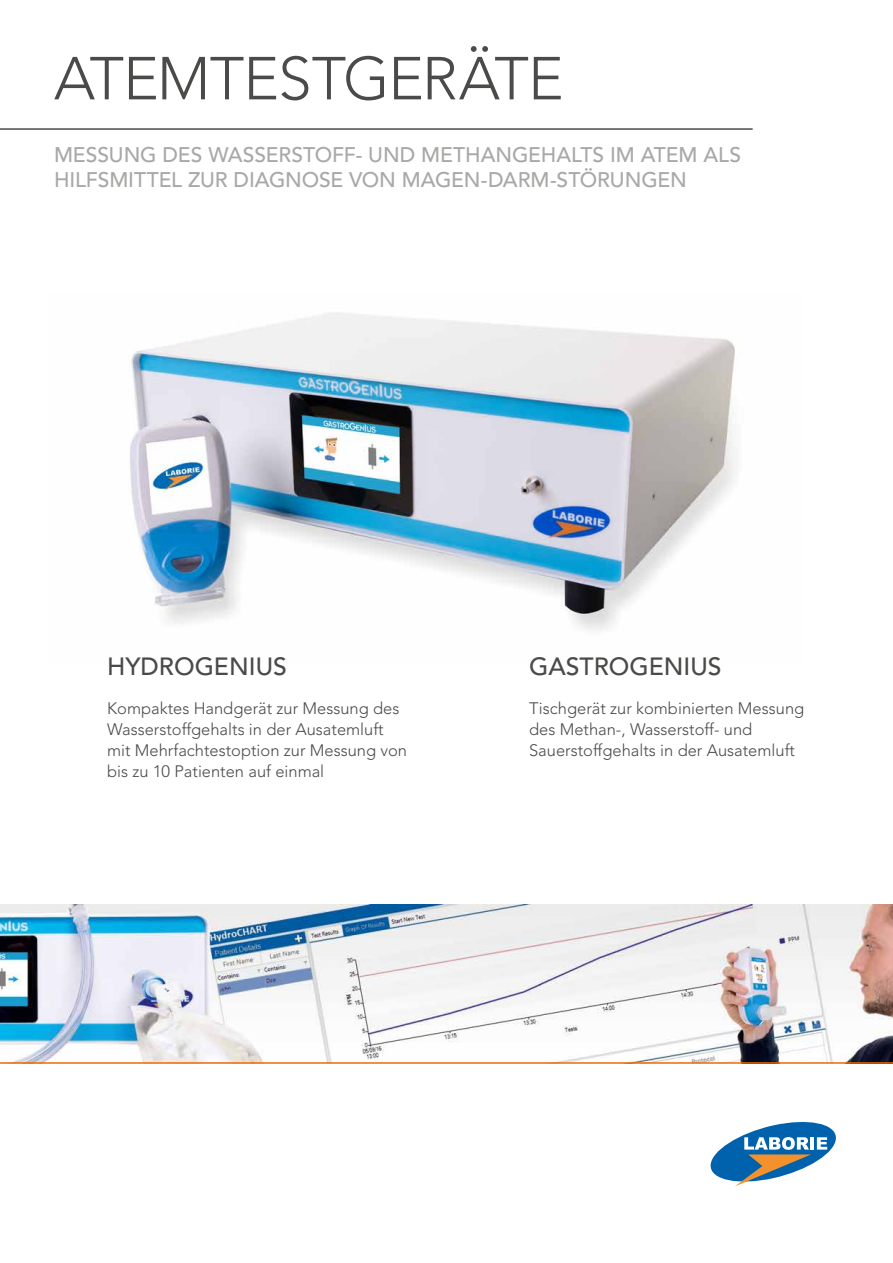
<style>
.page{position:relative;width:893px;height:1263px;background:#fff}
.page>*{position:absolute;margin:0;border:0;box-sizing:border-box;transform-origin:0 0}
.t1{font:300 60px "Avenir LT Std";letter-spacing:-.015em;color:#4a4a49}
.t2{font:500 24.75px "Avenir LT Std";color:#4a4a49}
.t3{font:500 21px/25.2px "Avenir LT Std";letter-spacing:-.005em;color:#a8a8a7}
.t4{font:300 16.5px/21px "Avenir LT Std";color:#4a4a49}
</style>
<div class="page">
<img style="left:130px;top:313px;width:605px;height:317px">
<svg style="left:711px;top:1121px;width:125px;height:65px"></svg>
<img style="left:0;top:904px;width:893px;height:158px">
<hr style="left:0;top:128px;width:753px;height:2px;background:#4a4a49">
<hr style="left:0;top:1062px;width:893px;height:2px;background:#ed6b06">
<h1 class="t1" style="left:54px;top:43px;width:511px">ATEMTESTGERÄTE</h1>
<p class="t3" style="left:54px;top:142px;width:689px">MESSUNG DES WASSERSTOFF- UND METHANGEHALTS IM ATEM ALS<br>HILFSMITTEL ZUR DIAGNOSE VON MAGEN-DARM-STÖRUNGEN</p>
<h2 class="t2" style="left:107px;top:652px;width:181px">HYDROGENIUS</h2>
<h2 class="t2" style="left:529px;top:652px;width:194px">GASTROGENIUS</h2>
<p class="t4" style="left:107px;top:698px;width:301px">Kompaktes Handgerät zur Messung des Wasserstoffgehalts in der Ausatemluft mit Mehrfachtestoption zur Messung von bis zu 10 Patienten auf einmal</p>
<p class="t4" style="left:529px;top:698px;width:277px">Tischgerät zur kombinierten Messung des Methan-, Wasserstoff- und<br>Sauerstoffgehalts in der Ausatemluft</p>
</div>
